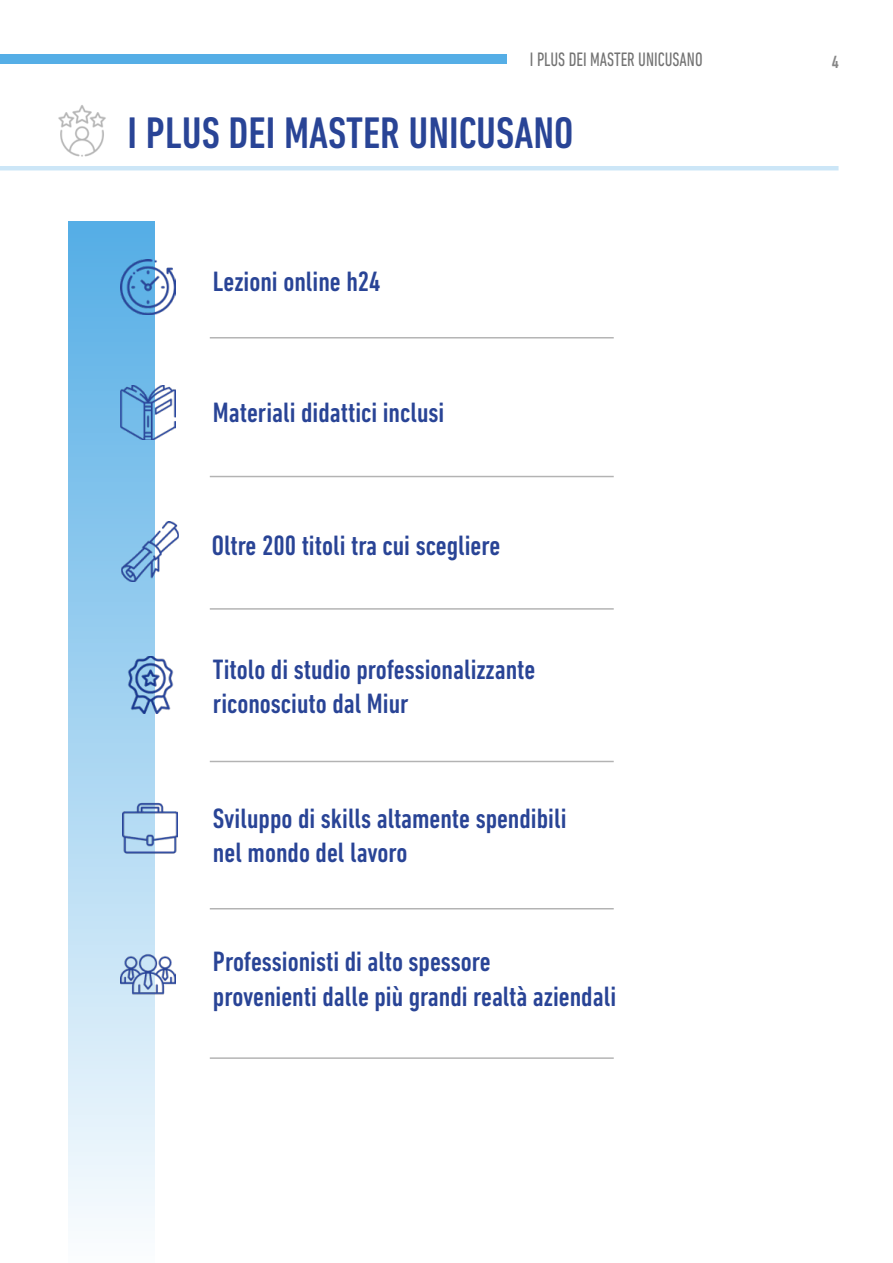
<style>
.page{position:relative;width:893px;height:1263px;background:#fff}
.page>*{position:absolute;margin:0;border:0;box-sizing:border-box;transform-origin:0 0}
.t1{font:500 condensed 45px "DIN Next LT Pro";color:#294496}
.t2{font:500 condensed 28.5px/34.2px "DIN Next LT Pro";color:#294496}
.t3{font:condensed 19.8px "DIN Next LT Pro";color:#737373;scale:.91 1}
.t4{font:500 condensed 18px "DIN Next LT Pro";color:#878787}
</style>
<div class="page">
<div style="left:68px;top:221px;width:87px;height:1042px;background:linear-gradient(to bottom,#54ade5,#fbfdfe)"></div>
<hr style="left:210px;top:337px;width:404px;height:1px;background:#000">
<hr style="left:210px;top:476px;width:404px;height:1px;background:#000">
<hr style="left:210px;top:608px;width:404px;height:2px;background:#000">
<hr style="left:210px;top:761px;width:404px;height:1px;background:#000">
<hr style="left:210px;top:908px;width:404px;height:1px;background:#000">
<hr style="left:210px;top:1057px;width:404px;height:2px;background:#000">
<img style="left:121px;top:656px;width:53px;height:57px">
<img style="left:58px;top:105px;width:48px;height:52px">
<img style="left:121px;top:522px;width:58px;height:59px">
<img style="left:122px;top:801px;width:56px;height:55px">
<img style="left:121px;top:385px;width:55px;height:55px">
<img style="left:121px;top:260px;width:55px;height:55px">
<img style="left:120px;top:947px;width:56px;height:55px">
<div style="left:0;top:54px;width:507px;height:10px;background:#55aee6"></div>
<hr style="left:0;top:166px;width:838px;height:4px;background:#cce6f7">
<p class="t3" style="left:530px;top:49px;width:191px">I PLUS DEI MASTER UNICUSANO</p>
<h1 class="t1" style="left:128px;top:107px;width:447px">I PLUS DEI MASTER UNICUSANO</h1>
<p class="t2" style="left:213px;top:264px;width:169px">Lezioni online h24</p>
<p class="t2" style="left:213px;top:395px;width:233px">Materiali didattici inclusi</p>
<p class="t2" style="left:212px;top:528px;width:290px">Oltre 200 titoli tra cui scegliere</p>
<p class="t2" style="left:213px;top:652px;width:324px">Titolo di studio professionalizzante riconosciuto dal Miur</p>
<p class="t2" style="left:213px;top:801px;width:355px">Sviluppo di skills altamente spendibili nel mondo del lavoro</p>
<p class="t2" style="left:213px;top:944px;width:405px">Professionisti di alto spessore<br>provenienti dalle più grandi realtà aziendali</p>
<p class="t4" style="left:832px;top:51px;width:9px">4</p>
</div>
